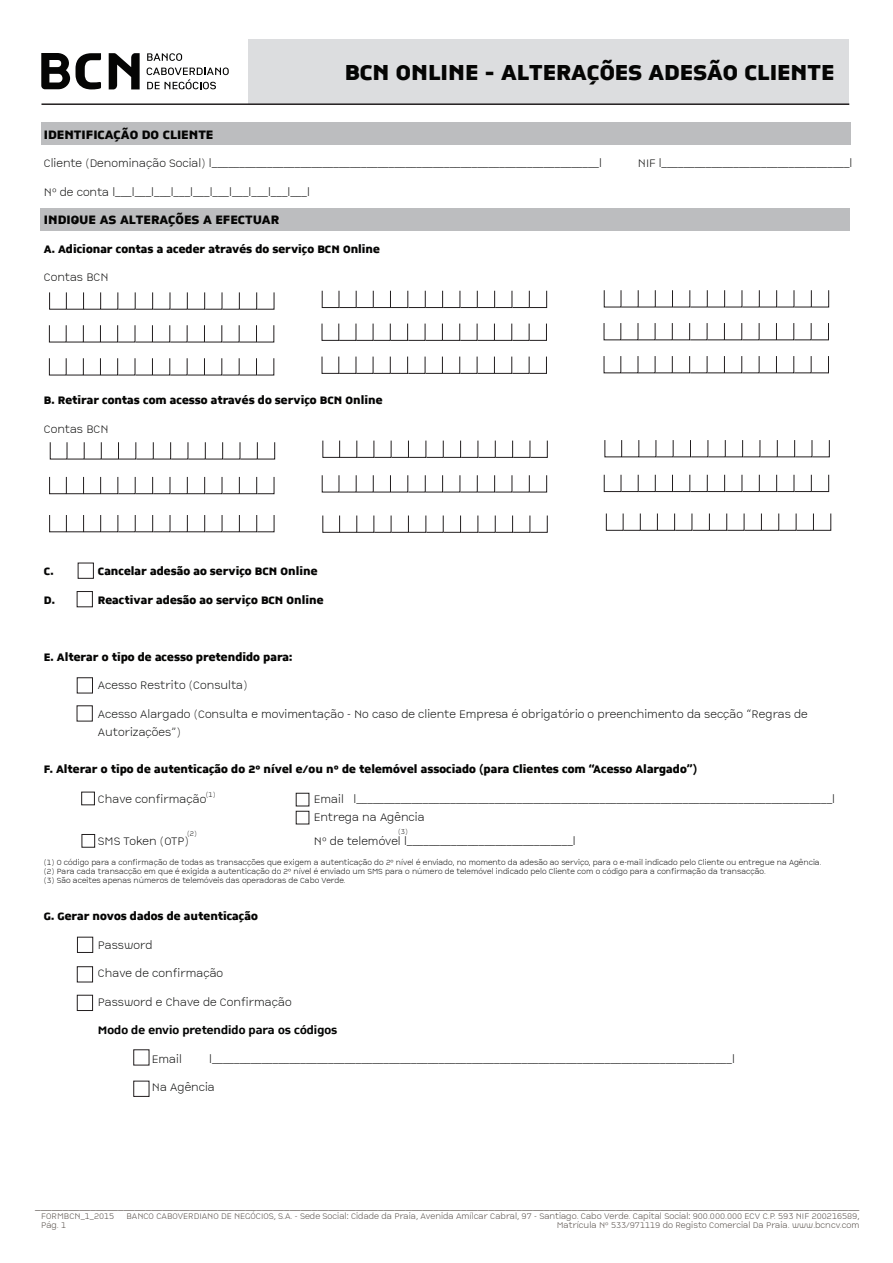
<style>
.page{position:relative;width:893px;height:1263px;background:#fff}
.page>*{position:absolute;margin:0;border:0;box-sizing:border-box;transform-origin:0 0}
.t1{font:24px "CP Company TT Black";color:#050504}
.t2{font:13.5px "CP Company TT Black";color:#050504}
.t3{font:12px/18px "CP Company TT Light";color:#040504}
.t4{font:12px "CP Company TT Black";color:#050504}
.t5{font:12px "CP Company TT Light";color:#050504}
.t6{font:12px "CP Company TT Light";color:#4a423c}
.t7{font:12px "CP Company TT Light";color:#000}
.t8{font:12px "CP Company TT Bold";color:#040504}
.t9{font:12px "CP Company TT Light";color:#040503}
.t10{font:12px "CP Company TT Light";color:#010101}
.t11{font:9px/9px "CP Company TT Light";color:#4a423c;text-align:right}
.t12{font:8.25px/9px "CP Company TT Light";color:#000}
.t13{font:7.5px "CP Company TT Light";color:#050504}
.s1{color:#040503}
</style>
<div class="page">
<div style="left:248px;top:39px;width:600px;height:64px;background:#dcdddf"></div>
<hr style="left:41px;top:103px;width:808px;height:2px;background:#221e1f">
<div style="left:41px;top:123px;width:809px;height:22px;background:#bcbdbf"></div>
<div style="left:41px;top:209px;width:809px;height:22px;background:#bcbdbf"></div>
<svg style="left:66px;top:292px;width:209px;height:18px"></svg>
<div style="left:49px;top:325px;width:18px;height:17px;border:1px solid #221e1f"></div>
<svg style="left:66px;top:325px;width:209px;height:18px"></svg>
<svg style="left:339px;top:290px;width:208px;height:18px"></svg>
<div style="left:322px;top:323px;width:17px;height:18px;border:1px solid #221e1f"></div>
<svg style="left:338px;top:323px;width:209px;height:18px"></svg>
<svg style="left:621px;top:290px;width:208px;height:18px"></svg>
<svg style="left:620px;top:323px;width:209px;height:18px"></svg>
<svg style="left:66px;top:358px;width:209px;height:18px"></svg>
<div style="left:322px;top:356px;width:17px;height:18px;border:1px solid #221e1f"></div>
<svg style="left:338px;top:356px;width:209px;height:18px"></svg>
<svg style="left:620px;top:356px;width:209px;height:18px"></svg>
<svg style="left:67px;top:442px;width:208px;height:18px"></svg>
<svg style="left:339px;top:440px;width:209px;height:18px"></svg>
<svg style="left:621px;top:440px;width:209px;height:18px"></svg>
<div style="left:49px;top:476px;width:18px;height:18px;border:1px solid #221e1f"></div>
<svg style="left:66px;top:476px;width:209px;height:18px"></svg>
<div style="left:49px;top:515px;width:18px;height:17px;border:1px solid #221e1f"></div>
<svg style="left:66px;top:515px;width:209px;height:18px"></svg>
<svg style="left:339px;top:475px;width:208px;height:18px"></svg>
<svg style="left:339px;top:515px;width:209px;height:18px"></svg>
<svg style="left:621px;top:474px;width:208px;height:18px"></svg>
<div style="left:606px;top:513px;width:17px;height:18px;border:1px solid #221e1f"></div>
<svg style="left:623px;top:513px;width:208px;height:18px"></svg>
<div style="left:78px;top:563px;width:16px;height:16px;border:1px solid #221e1f"></div>
<div style="left:77px;top:591px;width:16px;height:16px;border:1px solid #221e1f"></div>
<div style="left:77px;top:677px;width:16px;height:16px;border:1px solid #221e1f"></div>
<div style="left:77px;top:705px;width:16px;height:16px;border:1px solid #221e1f"></div>
<div style="left:77px;top:937px;width:16px;height:16px;border:1px solid #221e1f"></div>
<div style="left:133px;top:1081px;width:16px;height:16px;border:1px solid #221e1f"></div>
<div style="left:77px;top:966px;width:16px;height:16px;border:1px solid #221e1f"></div>
<div style="left:77px;top:995px;width:16px;height:16px;border:1px solid #221e1f"></div>
<div style="left:82px;top:834px;width:13px;height:14px;border:1px solid #211e1e"></div>
<div style="left:81px;top:792px;width:14px;height:13px;border:1px solid #211e1e"></div>
<div style="left:296px;top:793px;width:13px;height:13px;border:1px solid #211e1e"></div>
<div style="left:296px;top:811px;width:13px;height:13px;border:1px solid #211e1e"></div>
<svg style="left:41px;top:53px;width:99px;height:36px"></svg>
<svg style="left:147px;top:53px;width:35px;height:8px"></svg>
<svg style="left:147px;top:68px;width:82px;height:21px"></svg>
<h1 class="t1" style="left:345px;top:57px;width:491px">BCN ONLINE - ALTERAÇÕES ADESÃO CLIENTE</h1>
<p class="t2" style="left:44px;top:126px;width:171px">IDENTIFICAÇÃO DO CLIENTE</p>
<p class="t5" style="left:44px;top:157px;width:559px">Cliente (Denominação Social) l______________________________________________________________________l</p>
<p class="t5" style="left:638px;top:157px;width:216px">NIF l__________________________________l</p>
<p class="t5" style="left:44px;top:185px;width:267px">Nº de conta l___l___l___l___l___l___l___l___l___l___l</p>
<p class="t2" style="left:44px;top:211px;width:237px">INDIQUE AS ALTERAÇÕES A EFECTUAR</p>
<p class="t4" style="left:44px;top:241px;width:338px">A. Adicionar contas a aceder através do serviço BCN Online</p>
<p class="t5" style="left:44px;top:271px;width:66px">Contas BCN</p>
<p class="t4" style="left:44px;top:393px;width:340px">B. Retirar contas com acesso através do serviço BCN Online</p>
<p class="t5" style="left:44px;top:422px;width:66px">Contas BCN</p>
<p class="t4" style="left:44px;top:564px;width:11px">C.</p>
<p class="t4" style="left:98px;top:564px;width:221px">Cancelar adesão ao serviço BCN Online</p>
<p class="t4" style="left:44px;top:592px;width:12px">D.</p>
<p class="t4" style="left:98px;top:592px;width:227px">Reactivar adesão ao serviço BCN Online</p>
<p class="t4" style="left:44px;top:649px;width:250px">E. Alterar o tipo de acesso pretendido para:</p>
<p class="t3" style="left:98px;top:677px;width:151px">Acesso Restrito (Consulta)</p>
<p class="t3" style="left:98px;top:705px;width:711px">Acesso Alargado (Consulta e movimentação - No caso de cliente Empresa é obrigatório o preenchimento da secção “Regras de<br>Autorizações”)</p>
<p class="t4" style="left:44px;top:762px;width:655px">F. Alterar o tipo de autenticação do 2º nível e/ou nº de telemóvel associado (<span class="s1">para Clientes com “Acesso Alargado”)</span></p>
<p class="t9" style="left:98px;top:793px;width:110px">Chave confirmação</p>
<p class="t3" style="left:314px;top:791px;width:523px">Email l______________________________________________________________________________________l</p>
<p class="t10" style="left:314px;top:811px;width:112px">Entrega na Agência</p>
<p class="t7" style="left:98px;top:835px;width:92px">SMS Token (OTP)</p>
<p class="t7" style="left:314px;top:835px;width:263px">Nº de telemóvel l______________________________l</p>
<p class="t12" style="left:44px;top:858px;width:779px">(1) O código para a confirmação de todas as transacções que exigem a autenticação do 2º nível é enviado, no momento da adesão ao serviço, para o e-mail indicado pelo Cliente ou entregue na Agência. (2) Para cada transacção em que é exigida a autenticação do 2º nível é enviado um SMS para o número de telemóvel indicado pelo Cliente com o código para a confirmação da transacção.<br>(3) São aceites apenas números de telemóveis das operadoras de Cabo Verde.</p>
<p class="t4" style="left:44px;top:909px;width:215px">G. Gerar novos dados de autenticação</p>
<p class="t3" style="left:98px;top:936px;width:56px">Password</p>
<p class="t3" style="left:98px;top:965px;width:127px">Chave de confirmação</p>
<p class="t3" style="left:98px;top:993px;width:195px">Password e Chave de Confirmação</p>
<p class="t8" style="left:98px;top:1023px;width:241px">Modo de envio pretendido para os códigos</p>
<p class="t3" style="left:152px;top:1050px;width:31px">Email</p>
<p class="t3" style="left:209px;top:1050px;width:527px">l______________________________________________________________________________________________l</p>
<p class="t3" style="left:152px;top:1079px;width:64px">Na Agência</p>
<p class="t13" style="left:206px;top:790px;width:11px">(1)</p>
<p class="t13" style="left:187px;top:829px;width:11px">(2)</p>
<p class="t13" style="left:398px;top:827px;width:11px">(3)</p>
<p class="t6" style="left:35px;top:1200px;width:826px">_____________________________________________________________________________________________________________________________________________________</p>
<p class="t11" style="left:126px;top:1212px;width:734px">BANCO CABOVERDIANO DE NEGÓCIOS, S.A. - Sede Social: Cidade da Praia, Avenida Amílcar Cabral, 97 - Santiago. Cabo Verde. Capital Social: 900.000.000 ECV C.P. 593 NIF 200216589,<br>Matrícula Nº 533/971119 do Registo Comercial Da Praia. www.bcncv.com</p>
<p class="t11" style="left:41px;top:1212px;width:75px;text-align:left">FORMBCN_1_2015<br>Pág. 1</p>
</div>
